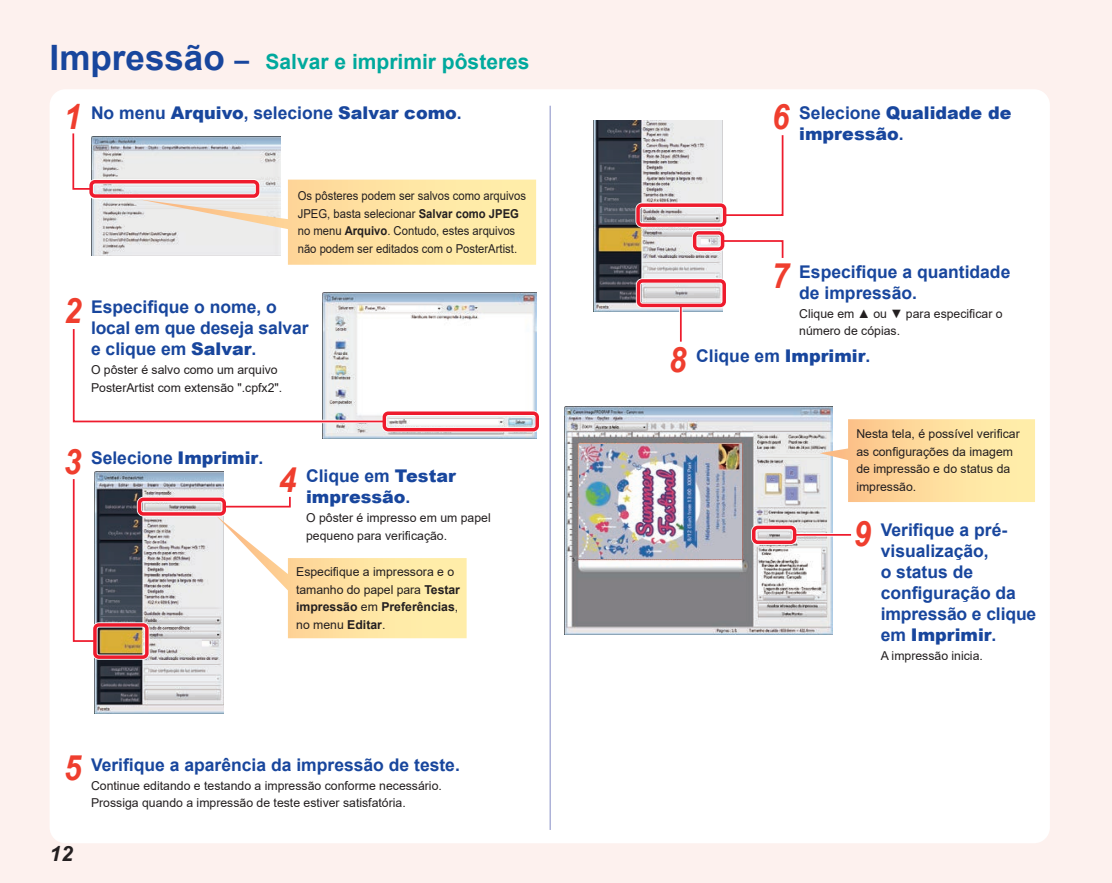
<style>
.page{position:relative;width:1112px;height:883px;background:#fff}
.page>*{position:absolute;margin:0;border:0;box-sizing:border-box;transform-origin:0 0}
.t1{font:italic 700 35px "Arial";color:#ef3e2e;scale:.9 1}
.t2{font:700 21px "Arial";color:#00a99d}
.t3{font:italic 700 21px "Arial";color:#231f20}
.t4{font:700 17.5px/21px "Arial";color:#18469d}
.t5{font:900 17.5px/21px "Arial";color:#18469d}
.t6{font:12.25px/17.5px "Arial";color:#231f20}
.t7{font:12.25px/17.5px "Arial";color:#231f20;scale:.92 1}
.s1{font-size:35px;color:#18469d}
.s2{color:#18469d}
.s3{font-weight:900}
.s4{font-weight:700}
</style>
<div class="page">
<div style="left:0;top:0;width:1111px;height:883px;background:#fdf1ee"></div>
<div style="left:50px;top:89px;width:999px;height:754px;background:#fff;border-radius:16px"></div>
<hr style="left:549px;top:106px;width:1px;height:724px;background:#848cc5">
<img style="left:564px;top:407px;width:268px;height:228px">
<img style="left:579px;top:444px;width:162px;height:115px">
<img style="left:92px;top:137px;width:188px;height:118px">
<img style="left:322px;top:292px;width:214px;height:146px">
<svg style="left:399px;top:419px;width:7px;height:4px"></svg>
<img style="left:94px;top:472px;width:129px;height:241px">
<img style="left:593px;top:121px;width:129px;height:191px">
<svg style="left:138px;top:180px;width:398px;height:85px;background:#f8e6ba"></svg>
<svg style="left:819px;top:419px;width:215px;height:83px;background:#fcdfa8"></svg>
<div style="left:381px;top:411px;width:158px;height:21px;border:5px solid #fff;border-radius:4px"></div>
<svg style="left:797px;top:533px;width:36px;height:4px"></svg>
<div style="left:88px;top:179px;width:172px;height:20px;border:5px solid #fff;border-radius:4px"></div>
<div style="left:635px;top:203px;width:92px;height:25px;border:5px solid #fff;border-radius:4px"></div>
<div style="left:635px;top:278px;width:91px;height:30px;border:5px solid #fff;border-radius:4px"></div>
<div style="left:137px;top:497px;width:90px;height:20px;border:5px solid #fff;border-radius:4px"></div>
<div style="left:92px;top:622px;width:57px;height:38px;border:5px solid #fff;border-radius:4px"></div>
<div style="left:751px;top:525px;width:46px;height:20px;border:5px solid #fff;border-radius:4px"></div>
<div style="left:692px;top:230px;width:33px;height:22px;border:5px solid #fff;border-radius:4px"></div>
<hr style="left:679px;top:306px;width:3px;height:36px;background:#fff">
<div style="left:382px;top:411px;width:157px;height:20px;border:4px solid #ee1b2d;border-radius:4px"></div>
<svg style="left:72px;top:133px;width:23px;height:59px"></svg>
<svg style="left:72px;top:326px;width:316px;height:99px"></svg>
<svg style="left:72px;top:476px;width:25px;height:169px"></svg>
<svg style="left:721px;top:132px;width:63px;height:87px"></svg>
<svg style="left:719px;top:238px;width:65px;height:23px"></svg>
<hr style="left:794px;top:534px;width:56px;height:2px;background:#ee1b2d">
<svg style="left:216px;top:493px;width:250px;height:145px"></svg>
<div style="left:89px;top:180px;width:170px;height:18px;border:4px solid #ee1b2d;border-radius:4px"></div>
<div style="left:636px;top:203px;width:90px;height:24px;border:4px solid #ee1b2d;border-radius:4px"></div>
<div style="left:636px;top:279px;width:89px;height:28px;border:4px solid #ee1b2d;border-radius:4px"></div>
<div style="left:138px;top:498px;width:88px;height:18px;border:4px solid #ee1b2d;border-radius:4px"></div>
<div style="left:93px;top:623px;width:56px;height:36px;border:4px solid #ee1b2d;border-radius:4px"></div>
<div style="left:751px;top:526px;width:45px;height:18px;border:4px solid #ee1b2d;border-radius:4px"></div>
<div style="left:692px;top:231px;width:32px;height:20px;border:4px solid #ee1b2d;border-radius:4px"></div>
<hr style="left:679px;top:306px;width:2px;height:36px;background:#ee1b2d">
<h2 class="t2" style="left:50px;top:47px;width:481px"><span class="s1">Impressão</span> <span class="s2">—</span> Salvar e imprimir pôsteres</h2>
<h3 class="t4" style="left:91px;top:103px;width:372px">No menu <span class="s3">Arquivo</span>, selecione <span class="s3">Salvar como</span>.</h3>
<h1 class="t1" style="left:64px;top:93px;width:21px">1</h1>
<p class="t7" style="left:298px;top:187px;width:249px">Os pôsteres podem ser salvos como arquivos JPEG, basta selecionar <span class="s4">Salvar como JPEG </span>no menu <span class="s4">Arquivo</span>. Contudo, estes arquivos não podem ser editados com o PosterArtist.</p>
<h1 class="t1" style="left:64px;top:287px;width:21px">2</h1>
<h3 class="t4" style="left:91px;top:297px;width:219px">Especifique o nome, o local em que deseja salvar e clique em <span class="s3">Salvar</span>.</h3>
<p class="t6" style="left:91px;top:361px;width:193px">O pôster é salvo como um arquivo<br>PosterArtist com extensão ".cpfx2".</p>
<h1 class="t1" style="left:64px;top:439px;width:21px">3</h1>
<h3 class="t4" style="left:91px;top:448px;width:174px">Selecione <span class="s3">Imprimir</span>.</h3>
<h1 class="t1" style="left:279px;top:456px;width:21px">4</h1>
<h3 class="t5" style="left:306px;top:465px;width:151px"><span class="s4">Clique em</span> Testar impressão<span class="s4">.</span></h3>
<p class="t6" style="left:306px;top:509px;width:186px">O pôster é impresso em um papel pequeno para verificação.</p>
<p class="t6" style="left:296px;top:563px;width:165px">Especifique a impressora e o tamanho do papel para <span class="s4">Testar impressão</span> em <span class="s4">Preferências</span>, no menu <span class="s4">Editar</span>.</p>
<h1 class="t1" style="left:64px;top:745px;width:21px">5</h1>
<h3 class="t4" style="left:91px;top:754px;width:370px">Verifique a aparência da impressão de teste.</h3>
<p class="t6" style="left:91px;top:777px;width:352px">Continue editando e testando a impressão conforme necessário.<br>Prossiga quando a impressão de teste estiver satisfatória.</p>
<h2 class="t3" style="left:50px;top:840px;width:25px">12</h2>
<h1 class="t1" style="left:771px;top:93px;width:21px">6</h1>
<h3 class="t5" style="left:799px;top:102px;width:214px"><span class="s4">Selecione</span> Qualidade de impressão<span class="s4">.</span></h3>
<h1 class="t1" style="left:668px;top:336px;width:21px">8</h1>
<h1 class="t1" style="left:771px;top:252px;width:21px">7</h1>
<h3 class="t4" style="left:799px;top:261px;width:213px">Especifique a quantidade de impressão.</h3>
<p class="t6" style="left:799px;top:305px;width:205px">Clique em ▲ ou ▼ para especificar o número de cópias.</p>
<h3 class="t4" style="left:696px;top:346px;width:176px">Clique em <span class="s3">Imprimir</span>.</h3>
<p class="t6" style="left:856px;top:425px;width:165px">Nesta tela, é possível verificar as configurações da imagem de impressão e do status da impressão.</p>
<h1 class="t1" style="left:853px;top:510px;width:21px">9</h1>
<h3 class="t4" style="left:880px;top:519px;width:157px">Verifique a pré&shy;visualização,<br>o status de configuração da impressão e clique em <span class="s3">Imprimir</span>.</h3>
<p class="t6" style="left:880px;top:647px;width:104px">A impressão inicia.</p>
</div>
